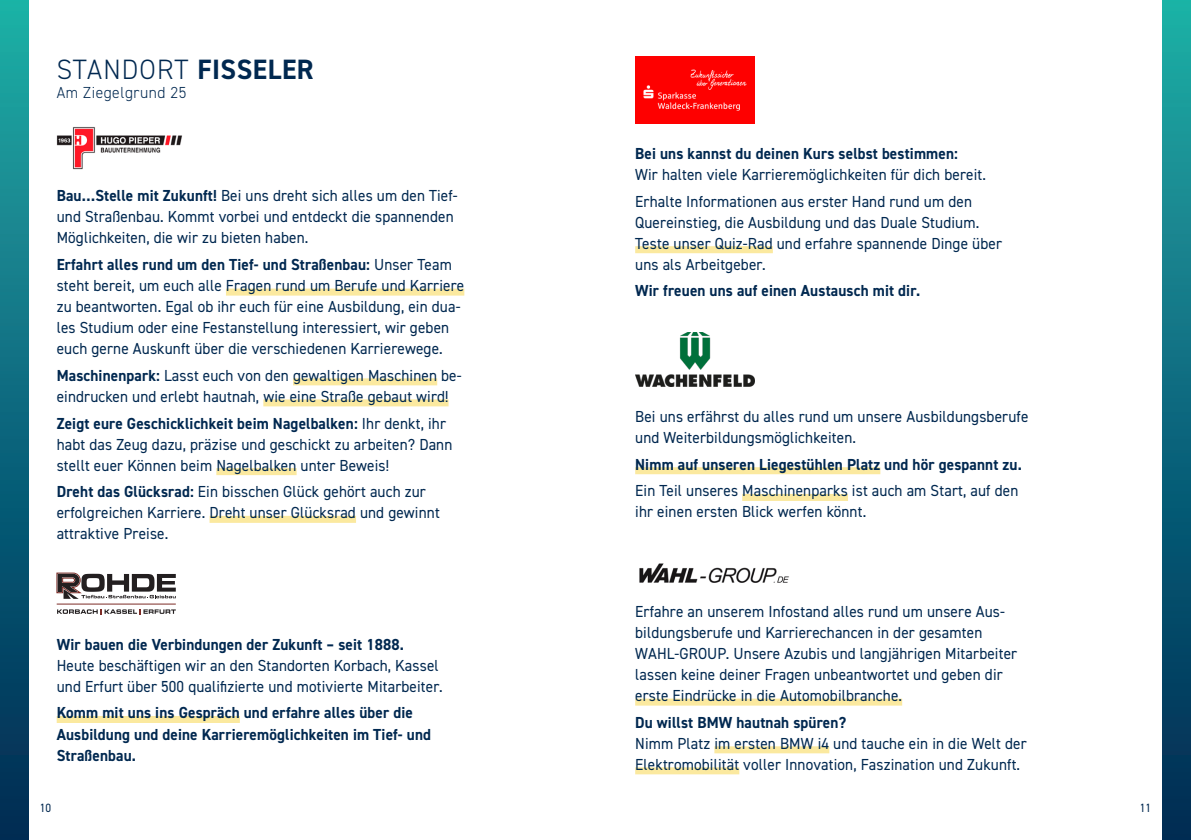
<style>
.page{position:relative;width:1191px;height:840px;background:#fff}
.page>*{position:absolute;margin:0;border:0;box-sizing:border-box;transform-origin:0 0}
.t1{font:300 28px "DIN2014";letter-spacing:.045em;color:#002850}
.t2{font:16px/21px "DIN2014";letter-spacing:.01em;color:#002850;scale:.95 1}
.t3{font:700 16px/21px "DIN2014";letter-spacing:.01em;color:#002850;scale:.95 1}
.t4{font:300 16px "DIN2014";letter-spacing:.035em;color:#002850}
.t5{font:12px "DIN2014";color:#002850;scale:.95 1}
.s1{font-weight:700}
</style>
<div class="page">
<div style="left:0;top:0;width:28px;height:839px;background:linear-gradient(to bottom,#1faca7,#002753)"></div>
<div style="left:1162px;top:0;width:29px;height:839px;background:linear-gradient(to bottom,#1faca7,#002753)"></div>
<div style="left:57px;top:715px;width:183px;height:7px;background:#fbe99f"></div>
<div style="left:635px;top:698px;width:267px;height:7px;background:#fbe99f"></div>
<div style="left:714px;top:746px;width:115px;height:7px;background:#fbe99f"></div>
<div style="left:635px;top:767px;width:104px;height:7px;background:#fbe99f"></div>
<div style="left:635px;top:246px;width:138px;height:7px;background:#fbe99f"></div>
<svg style="left:57px;top:609px;width:119px;height:5px"></svg>
<svg style="left:57px;top:572px;width:119px;height:26px"></svg>
<hr style="left:57px;top:603px;width:119px;height:1px;background:#7d2c26">
<img style="left:635px;top:57px;width:119px;height:67px">
<div style="left:635px;top:467px;width:245px;height:7px;background:#fbe99f"></div>
<div style="left:742px;top:493px;width:106px;height:7px;background:#fbe99f"></div>
<img style="left:635px;top:333px;width:119px;height:53px">
<img style="left:639px;top:563px;width:150px;height:19px">
<div style="left:226px;top:288px;width:238px;height:7px;background:#fbe99f"></div>
<div style="left:293px;top:378px;width:144px;height:7px;background:#fbe99f"></div>
<div style="left:263px;top:399px;width:185px;height:7px;background:#fbe99f"></div>
<div style="left:216px;top:468px;width:81px;height:7px;background:#fbe99f"></div>
<div style="left:209px;top:515px;width:147px;height:7px;background:#fbe99f"></div>
<img style="left:57px;top:127px;width:125px;height:43px">
<h1 class="t1" style="left:57px;top:52px;width:258px">STANDORT <span class="s1">FISSELER</span></h1>
<p class="t4" style="left:57px;top:82px;width:131px">Am Ziegelgrund 25</p>
<p class="t2" style="left:57px;top:185px;width:423px"><span class="s1">Bau…Stelle mit Zukunft!</span> Bei uns dreht sich alles um den Tief&shy;und Straßenbau. Kommt vorbei und entdeckt die spannenden<br>Möglichkeiten, die wir zu bieten haben.</p>
<p class="t2" style="left:57px;top:253px;width:430px"><span class="s1">Erfahrt alles rund um den Tief- und Straßenbau:</span> Unser Team steht bereit, um euch alle Fragen rund um Berufe und Karriere zu beantworten. Egal ob ihr euch für eine Ausbildung, ein dua&shy;les Studium oder eine Festanstellung interessiert, wir geben euch gerne Auskunft über die verschiedenen Karrierewege.</p>
<p class="t2" style="left:57px;top:364px;width:428px"><span class="s1">Maschinenpark:</span> Lasst euch von den gewaltigen Maschinen be&shy;eindrucken und erlebt hautnah, wie eine Straße gebaut wird!</p>
<p class="t2" style="left:57px;top:412px;width:418px"><span class="s1">Zeigt eure Geschicklichkeit beim Nagelbalken:</span> Ihr denkt, ihr habt das Zeug dazu, präzise und geschickt zu arbeiten? Dann stellt euer Können beim Nagelbalken unter Beweis!</p>
<p class="t2" style="left:57px;top:480px;width:405px"><span class="s1">Dreht das Glücksrad:</span> Ein bisschen Glück gehört auch zur erfolgreichen Karriere. Dreht unser Glücksrad und gewinnt attraktive Preise.</p>
<p class="t3" style="left:57px;top:633px;width:367px">Wir bauen die Verbindungen der Zukunft – seit 1888.</p>
<p class="t2" style="left:57px;top:654px;width:408px">Heute beschäftigen wir an den Standorten Korbach, Kassel und Erfurt über 500 qualifizierte und motivierte Mitarbeiter.</p>
<p class="t3" style="left:57px;top:701px;width:395px">Komm mit uns ins Gespräch und erfahre alles über die<br>Ausbildung und deine Karrieremöglichkeiten im Tief- und<br>Straßenbau.</p>
<p class="t3" style="left:635px;top:143px;width:341px">Bei uns kannst du deinen Kurs selbst bestimmen:</p>
<p class="t2" style="left:635px;top:161px;width:371px;line-height:26.6px">Wir halten viele Karrieremöglichkeiten für dich bereit.<br>Erhalte Informationen aus erster Hand rund um den</p>
<p class="t2" style="left:635px;top:211px;width:388px">Quereinstieg, die Ausbildung und das Duale Studium.<br>Teste unser Quiz-Rad und erfahre spannende Dinge über uns als Arbeitgeber.</p>
<p class="t3" style="left:635px;top:280px;width:301px">Wir freuen uns auf einen Austausch mit dir.</p>
<p class="t2" style="left:635px;top:405px;width:415px">Bei uns erfährst du alles rund um unsere Ausbildungsberufe und Weiterbildungsmöglichkeiten.</p>
<p class="t3" style="left:635px;top:453px;width:408px">Nimm auf unseren Liegestühlen Platz und hör gespannt zu.</p>
<p class="t2" style="left:635px;top:480px;width:405px">Ein Teil unseres Maschinenparks ist auch am Start, auf den ihr einen ersten Blick werfen könnt.</p>
<p class="t2" style="left:635px;top:600px;width:404px">Erfahre an unserem Infostand alles rund um unsere Aus&shy;bildungsberufe und Karrierechancen in der gesamten WAHL-GROUP. Unsere Azubis und langjährigen Mitarbeiter lassen keine deiner Fragen unbeantwortet und geben dir erste Eindrücke in die Automobilbranche.</p>
<p class="t3" style="left:635px;top:711px;width:223px">Du willst BMW hautnah spüren?</p>
<p class="t2" style="left:635px;top:732px;width:414px">Nimm Platz im ersten BMW i4 und tauche ein in die Welt der<br>Elektromobilität voller Innovation, Faszination und Zukunft.</p>
<p class="t5" style="left:40px;top:799px;width:14px">10</p>
<p class="t5" style="left:1139px;top:799px;width:14px">11</p>
</div>
